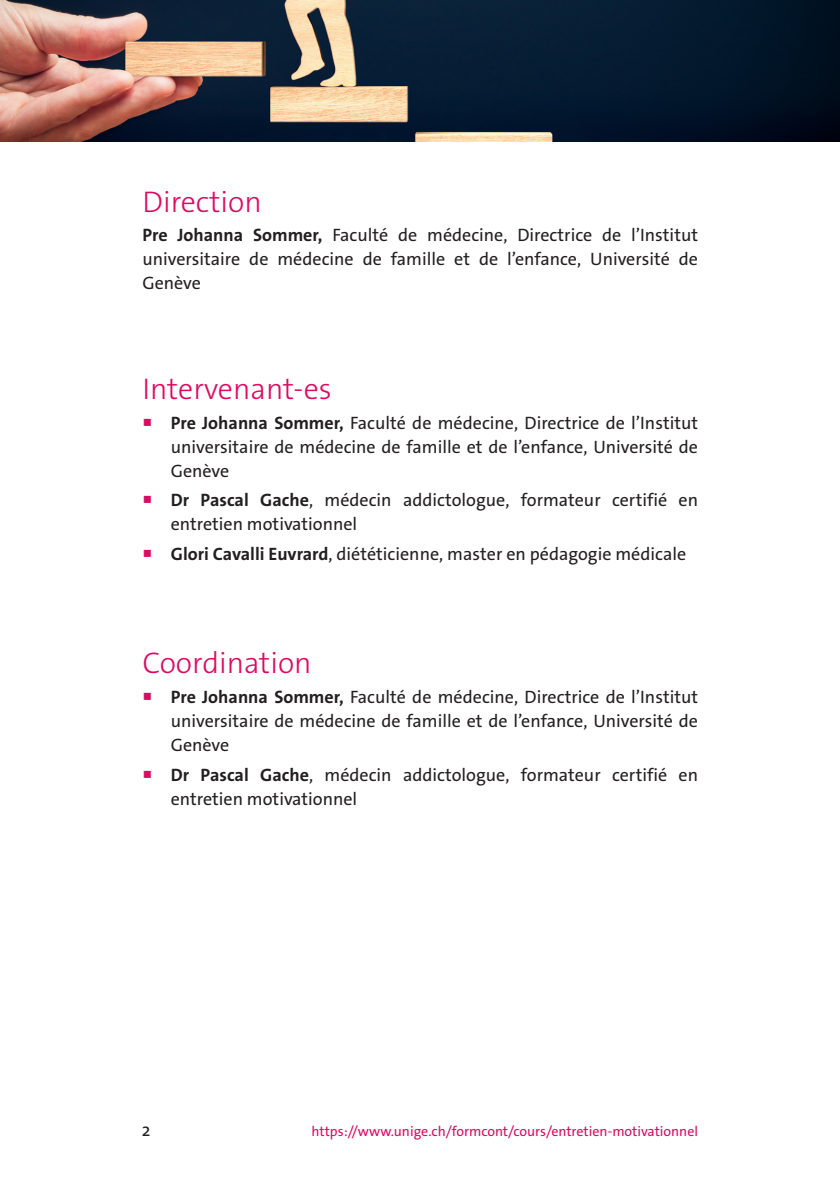
<style>
.page{position:relative;width:840px;height:1191px;background:#fff}
.page>*{position:absolute;margin:0;border:0;box-sizing:border-box;transform-origin:0 0}
.t1{font:300 30px "The Sans Os F";color:#db0a62}
.retrait5{font:18px/24px "The Sans Os F";color:#231f20;text-align:justify}
.t2{font:14px "The Sans Os F";color:#db0a62}
.s1{font-weight:700}
.s2{color:#db0a62}
</style>
<div class="page">
<img style="left:0;top:0;width:839px;height:142px">
<p class="t1" style="left:142px;top:182px;width:121px">Direction</p>
<p class="retrait5" style="left:142px;top:223px;width:557px"><span class="s1">Pre Johanna Sommer,</span> Faculté de médecine, Directrice de l’Institut universitaire de médecine de famille et de l’enfance, Université de Genève</p>
<p class="t1" style="left:142px;top:369px;width:191px">Intervenant-es</p>
<p class="retrait5" style="left:171px;top:411px;width:528px;text-indent:-28px"><span class="s2">○</span> <span class="s1">Pre Johanna Sommer,</span> Faculté de médecine, Directrice de l’Institut universitaire de médecine de famille et de l’enfance, Université de Genève</p>
<p class="retrait5" style="left:171px;top:488px;width:528px;text-indent:-28px"><span class="s2">○</span> <span class="s1">Dr Pascal Gache</span>, médecin addictologue, formateur certifié en entretien motivationnel</p>
<p class="retrait5" style="left:142px;top:542px;width:545px"><span class="s2">○</span> <span class="s1">Glori Cavalli Euvrard</span>, diététicienne, master en pédagogie médicale</p>
<p class="t1" style="left:142px;top:644px;width:171px">Coordination</p>
<p class="retrait5" style="left:171px;top:685px;width:528px;text-indent:-28px"><span class="s2">○</span> <span class="s1">Pre Johanna Sommer,</span> Faculté de médecine, Directrice de l’Institut universitaire de médecine de famille et de l’enfance, Université de Genève</p>
<p class="retrait5" style="left:171px;top:762px;width:528px;text-indent:-28px"><span class="s2">○</span> <span class="s1">Dr Pascal Gache</span>, médecin addictologue, formateur certifié en entretien motivationnel</p>
<p class="retrait5" style="left:142px;top:1118px;width:10px">2</p>
<p class="t2" style="left:311px;top:1122px;width:388px">https://www.unige.ch/formcont/cours/entretien-motivationnel</p>
</div>
